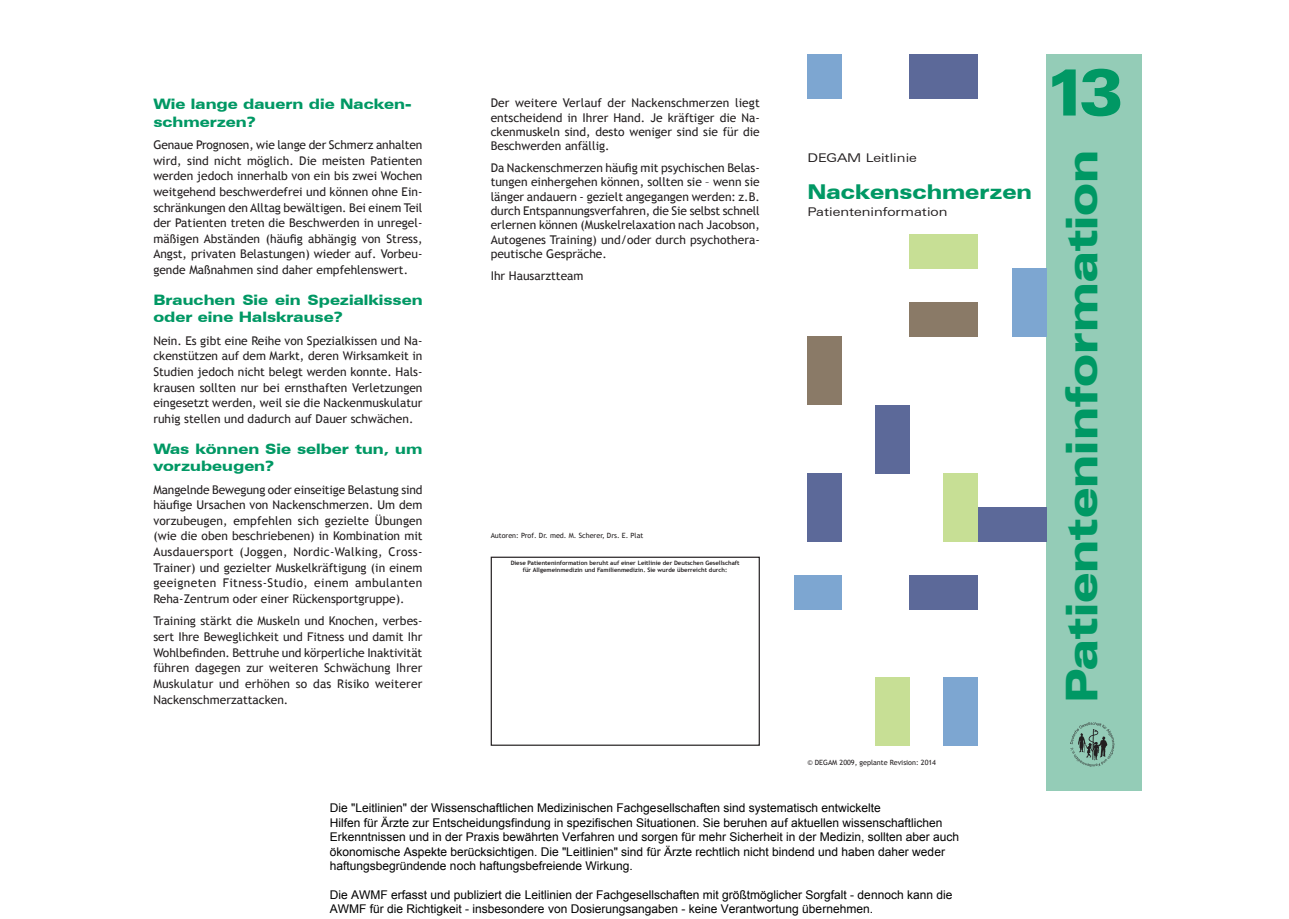
<style>
.page{position:relative;width:1289px;height:919px;background:#fff}
.page>*{position:absolute;margin:0;border:0;box-sizing:border-box;transform-origin:0 0}
.t1{font:900 66.15px "Zurich BT";color:#009864}
.t2{font:900 expanded 43.8px "Zurich BT";color:#009864}
.t3{font:900 expanded 20.4px "Zurich BT";color:#009864}
.t4{font:900 expanded 14.4px/17.2px "Zurich BT";color:#009864}
.t5{font:12px/15.6px "Trebuchet MS";color:#231f20;text-align:justify}
.t6{font:12px/14.4px "Arial";color:#000}
.t7{font:expanded 12px "Zurich BT";color:#231f20}
.t8{font:7.2px "Trebuchet MS";color:#231f20}
.t9{font:700 6px/7.2px "Trebuchet MS";color:#231f20;text-align:center}
</style>
<div class="page">
<div style="left:1046px;top:54px;width:95px;height:736px;background:#94ccb7"></div>
<div style="left:490px;top:556px;width:269px;height:189px;border:1px solid #231f20"></div>
<img style="left:1070px;top:722px;width:44px;height:44px">
<div style="left:943px;top:677px;width:34px;height:68px;background:#7da6d1"></div>
<div style="left:807px;top:337px;width:34px;height:68px;background:#8a7a67"></div>
<div style="left:875px;top:677px;width:34px;height:68px;background:#c7df95"></div>
<div style="left:875px;top:405px;width:34px;height:68px;background:#5c6999"></div>
<div style="left:943px;top:473px;width:34px;height:68px;background:#c7df95"></div>
<div style="left:807px;top:54px;width:34px;height:44px;background:#7da6d1"></div>
<div style="left:909px;top:54px;width:68px;height:44px;background:#5c6999"></div>
<div style="left:909px;top:234px;width:68px;height:35px;background:#c7df95"></div>
<div style="left:909px;top:575px;width:68px;height:34px;background:#5c6999"></div>
<div style="left:794px;top:575px;width:47px;height:34px;background:#7da6d1"></div>
<div style="left:977px;top:507px;width:69px;height:34px;background:#5c6999"></div>
<div style="left:909px;top:303px;width:68px;height:34px;background:#8a7a67"></div>
<div style="left:807px;top:473px;width:34px;height:68px;background:#5c6999"></div>
<div style="left:1011px;top:269px;width:35px;height:68px;background:#7da6d1"></div>
<p class="t4" style="left:153px;top:95px;width:260px">Wie lange dauern die Nacken&shy;schmerzen?</p>
<p class="t5" style="left:153px;top:137px;width:271px">Genaue Prognosen, wie lange der Schmerz anhalten wird, sind nicht möglich. Die meisten Patienten werden jedoch innerhalb von ein bis zwei Wochen weitgehend beschwerdefrei und können ohne Ein&shy;schränkungen den Alltag bewältigen. Bei einem Teil der Patienten treten die Beschwerden in unregel&shy;mäßigen Abständen (häufig abhängig von Stress, Angst, privaten Belastungen) wieder auf. Vorbeu&shy;gende Maßnahmen sind daher empfehlenswert.</p>
<p class="t4" style="left:153px;top:291px;width:271px">Brauchen Sie ein Spezialkissen oder eine Halskrause?</p>
<p class="t5" style="left:153px;top:333px;width:271px">Nein. Es gibt eine Reihe von Spezialkissen und Na&shy;ckenstützen auf dem Markt, deren Wirksamkeit in Studien jedoch nicht belegt werden konnte. Hals&shy;krausen sollten nur bei ernsthaften Verletzungen eingesetzt werden, weil sie die Nackenmuskulatur ruhig stellen und dadurch auf Dauer schwächen.</p>
<p class="t4" style="left:153px;top:440px;width:271px">Was können Sie selber tun, um vorzubeugen?</p>
<p class="t5" style="left:153px;top:481px;width:271px">Mangelnde Bewegung oder einseitige Belastung sind häufige Ursachen von Nackenschmerzen. Um dem vorzubeugen, empfehlen sich gezielte Übungen (wie die oben beschriebenen) in Kombination mit Ausdauersport (Joggen, Nordic-Walking, Cross-Trainer) und gezielter Muskelkräftigung (in einem geeigneten Fitness-Studio, einem ambulanten Reha-Zentrum oder einer Rückensportgruppe).</p>
<p class="t5" style="left:153px;top:613px;width:271px">Training stärkt die Muskeln und Knochen, verbes&shy;sert Ihre Beweglichkeit und Fitness und damit Ihr Wohlbefinden. Bettruhe und körperliche Inaktivität führen dagegen zur weiteren Schwächung Ihrer Muskulatur und erhöhen so das Risiko weiterer Nackenschmerzattacken.</p>
<p class="t5" style="left:490px;top:96px;width:271px;line-height:14.4px">Der weitere Verlauf der Nackenschmerzen liegt entscheidend in Ihrer Hand. Je kräftiger die Na&shy;ckenmuskeln sind, desto weniger sind sie für die Beschwerden anfällig.</p>
<p class="t5" style="left:490px;top:160px;width:271px;line-height:14.4px">Da Nackenschmerzen häufig mit psychischen Belas&shy;tungen einhergehen können, sollten sie – wenn sie länger andauern - gezielt angegangen werden: z.B. durch Entspannungsverfahren, die Sie selbst schnell erlernen können (Muskelrelaxation nach Jacobson, Autogenes Training) und/oder durch psychothera&shy;peutische Gespräche.</p>
<p class="t5" style="left:490px;top:267px;width:94px">Ihr Hausarztteam</p>
<p class="t8" style="left:490px;top:530px;width:154px">Autoren: Prof. Dr. med. M. Scherer, Drs. E. Plat</p>
<p class="t9" style="left:510px;top:559px;width:230px">Diese Patienteninformation beruht auf einer Leitlinie der Deutschen Gesellschaft für Allgemeinmedizin und Familienmedizin. Sie wurde überreicht durch:</p>
<p class="t7" style="left:807px;top:151px;width:111px">DEGAM Leitlinie</p>
<h3 class="t3" style="left:807px;top:179px;width:226px">Nackenschmerzen</h3>
<p class="t7" style="left:807px;top:204px;width:141px">Patienteninformation</p>
<h1 class="t1" style="left:1043px;top:52px;width:80px">13</h1>
<h2 class="t2" style="left:1055px;top:702px;width:554px;rotate:-90deg">Patienteninformation</h2>
<p class="t8" style="left:807px;top:758px;width:130px">© DEGAM 2009, geplante Revision: 2014</p>
<p class="t6" style="left:330px;top:800px;width:631px">Die "Leitlinien" der Wissenschaftlichen Medizinischen Fachgesellschaften sind systematisch entwickelte<br>Hilfen für Ärzte zur Entscheidungsfindung in spezifischen Situationen. Sie beruhen auf aktuellen wissenschaftlichen Erkenntnissen und in der Praxis bewährten Verfahren und sorgen für mehr Sicherheit in der Medizin, sollten aber auch ökonomische Aspekte berücksichtigen. Die "Leitlinien" sind für Ärzte rechtlich nicht bindend und haben daher weder haftungsbegründende noch haftungsbefreiende Wirkung.</p>
<p class="t6" style="left:330px;top:887px;width:624px">Die AWMF erfasst und publiziert die Leitlinien der Fachgesellschaften mit größtmöglicher Sorgfalt - dennoch kann die<br>AWMF für die Richtigkeit - insbesondere von Dosierungsangaben - keine Verantwortung übernehmen.</p>
</div>
